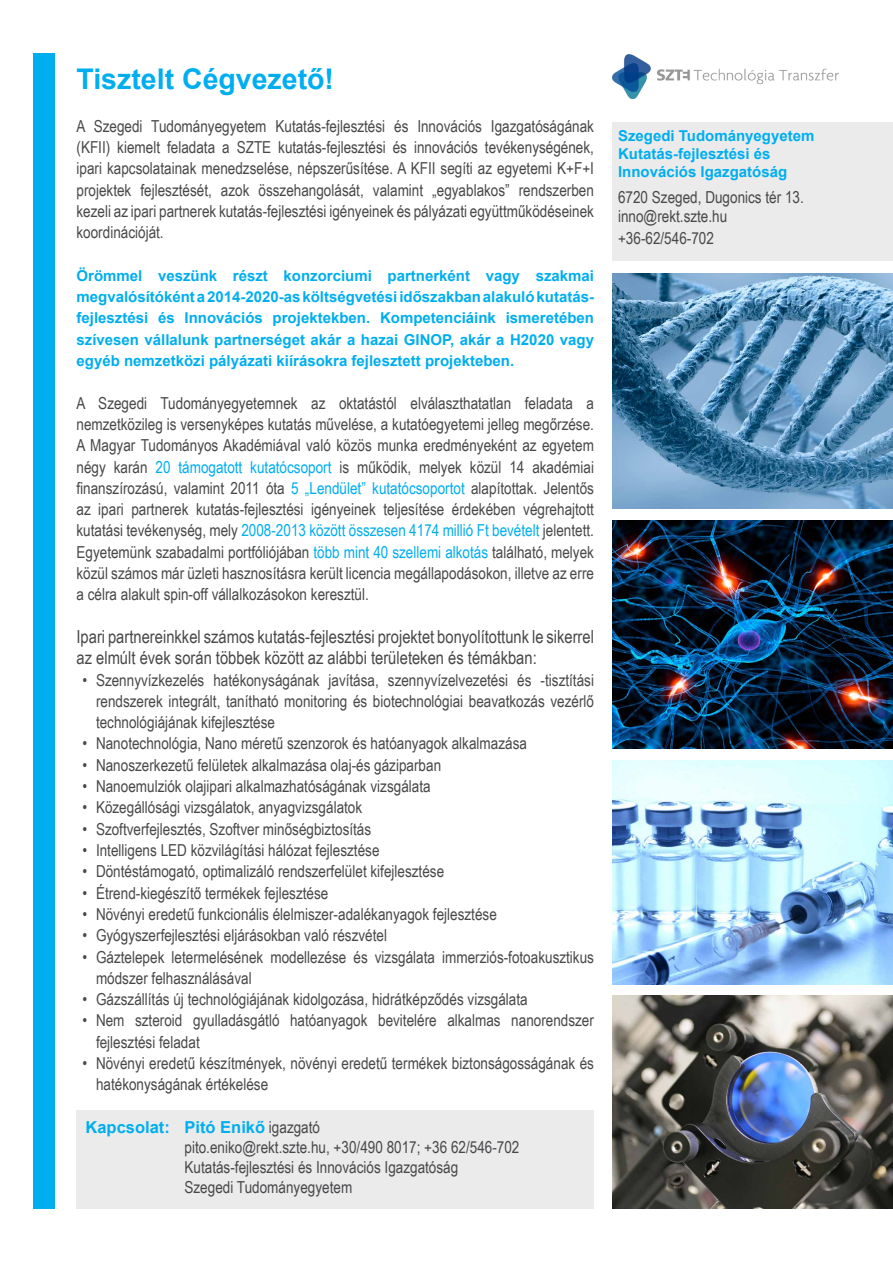
<style>
.page{position:relative;width:893px;height:1263px;background:#fff}
.page>*{position:absolute;margin:0;border:0;box-sizing:border-box;transform-origin:0 0}
.t1{font:700 28.5px "Arial";color:#00aeef}
.t2{font:18px/21.3px "Arial Narrow";color:#48484a}
.t3{font:16.5px/21.3px "Arial Narrow";color:#48484a}
.t4{font:700 16.5px "Arial";color:#00aeef}
.t5{font:700 15px/21.3px "Arial";color:#00aeef;text-align:justify}
.s1{color:#00aeef}
.s2{font-family:"Arial Narrow";font-weight:400;color:#48484a}
</style>
<div class="page">
<div style="left:76px;top:1110px;width:518px;height:99px;background:#ebebec"></div>
<img style="left:612px;top:54px;width:227px;height:44px">
<div style="left:612px;top:122px;width:281px;height:139px;background:#ebebec"></div>
<img style="left:612px;top:273px;width:281px;height:235px">
<img style="left:612px;top:520px;width:281px;height:229px">
<img style="left:612px;top:761px;width:281px;height:223px">
<img style="left:612px;top:995px;width:281px;height:214px">
<div style="left:33px;top:54px;width:21px;height:1155px;background:#00aeef"></div>
<h1 class="t1" style="left:76px;top:60px;width:259px">Tisztelt Cégvezető!</h1>
<p class="t3" style="left:76px;top:115px;width:519px;text-align:justify">A Szegedi Tudományegyetem Kutatás-fejlesztési és Innovációs Igazgatóságának (KFII) kiemelt feladata a SZTE kutatás-fejlesztési és innovációs tevékenységének, ipari kapcsolatainak menedzselése, népszerűsítése. A KFII segíti az egyetemi K+F+I projektek fejlesztését, azok összehangolását, valamint „egyablakos” rendszerben kezeli az ipari partnerek kutatás-fejlesztési igényeinek és pályázati együttműködéseinek koordinációját.</p>
<p class="t5" style="left:76px;top:265px;width:519px">Örömmel veszünk részt konzorciumi partnerként vagy szakmai megvalósítóként a 2014-2020-as költségvetési időszakban alakuló kutatás&shy;fejlesztési és Innovációs projektekben. Kompetenciáink ismeretében szívesen vállalunk partnerséget akár a hazai GINOP, akár a H2020 vagy egyéb nemzetközi pályázati kiírásokra fejlesztett projekteben.</p>
<p class="t3" style="left:76px;top:391px;width:519px;text-align:justify">A Szegedi Tudományegyetemnek az oktatástól elválaszthatatlan feladata a nemzetközileg is versenyképes kutatás művelése, a kutatóegyetemi jelleg megőrzése.<br>A Magyar Tudományos Akadémiával való közös munka eredményeként az egyetem négy karán <span class="s1">20 támogatott kutatócsoport</span> is működik, melyek közül 14 akadémiai finanszírozású, valamint 2011 óta <span class="s1">5 „Lendület” kutatócsoportot</span> alapítottak. Jelentős az ipari partnerek kutatás-fejlesztési igényeinek teljesítése érdekében végrehajtott kutatási tevékenység, mely <span class="s1">2008-2013 között összesen 4174 millió Ft bevételt</span> jelentett.<br>Egyetemünk szabadalmi portfóliójában <span class="s1">több mint 40 szellemi alkotás</span> található, melyek közül számos már üzleti hasznosításra került licencia megállapodásokon, illetve az erre a célra alakult spin-off vállalkozásokon keresztül.</p>
<p class="t2" style="left:76px;top:625px;width:519px">Ipari partnereinkkel számos kutatás-fejlesztési projektet bonyolítottunk le sikerrel az elmúlt évek során többek között az alábbi területeken és témákban:</p>
<p class="t3" style="left:96px;top:668px;width:499px;text-align:justify;text-indent:-13px">• Szennyvízkezelés hatékonyságának javítása, szennyvízelvezetési és -tisztítási rendszerek integrált, tanítható monitoring és biotechnológiai beavatkozás vezérlő technológiájának kifejlesztése</p>
<p class="t3" style="left:82px;top:732px;width:446px">• Nanotechnológia, Nano méretű szenzorok és hatóanyagok alkalmazása</p>
<p class="t3" style="left:82px;top:754px;width:360px">• Nanoszerkezetű felületek alkalmazása olaj-és gáziparban</p>
<p class="t3" style="left:82px;top:775px;width:350px">• Nanoemulziók olajipari alkalmazhatóságának vizsgálata</p>
<p class="t3" style="left:82px;top:796px;width:281px">• Közegállósági vizsgálatok, anyagvizsgálatok</p>
<p class="t3" style="left:82px;top:818px;width:290px">• Szoftverfejlesztés, Szoftver minőségbiztosítás</p>
<p class="t3" style="left:82px;top:839px;width:299px">• Intelligens LED közvilágítási hálózat fejlesztése</p>
<p class="t3" style="left:82px;top:860px;width:363px">• Döntéstámogató, optimalizáló rendszerfelület kifejlesztése</p>
<p class="t3" style="left:82px;top:881px;width:247px">• Étrend-kiegészítő termékek fejlesztése</p>
<p class="t3" style="left:82px;top:903px;width:416px">• Növényi eredetű funkcionális élelmiszer-adalékanyagok fejlesztése</p>
<p class="t3" style="left:82px;top:924px;width:306px">• Gyógyszerfejlesztési eljárásokban való részvétel</p>
<p class="t3" style="left:96px;top:945px;width:499px;text-indent:-13px">• Gáztelepek letermelésének modellezése és vizsgálata immerziós-fotoakusztikus módszer felhasználásával</p>
<p class="t3" style="left:82px;top:988px;width:447px">• Gázszállítás új technológiájának kidolgozása, hidrátképződés vizsgálata</p>
<p class="t3" style="left:96px;top:1009px;width:499px;text-indent:-13px">• Nem szteroid gyulladásgátló hatóanyagok bevitelére alkalmas nanorendszer fejlesztési feladat</p>
<p class="t3" style="left:96px;top:1052px;width:499px;text-indent:-13px">• Növényi eredetű készítmények, növényi eredetű termékek biztonságosságának és hatékonyságának értékelése</p>
<p class="t4" style="left:86px;top:1116px;width:236px">Kapcsolat: Pitó Enikő <span class="s2">igazgató</span></p>
<p class="t3" style="left:184px;top:1137px;width:336px;line-height:19.8px">pito.eniko@rekt.szte.hu, +30/490 8017; +36 62/546-702<br>Kutatás-fejlesztési és Innovációs Igazgatóság<br>Szegedi Tudományegyetem</p>
<p class="t5" style="left:618px;top:128px;width:198px;line-height:18px;text-align:left">Szegedi Tudományegyetem<br>Kutatás-fejlesztési és<br>Innovációs Igazgatóság</p>
<p class="t3" style="left:618px;top:186px;width:187px;line-height:19.8px">6720 Szeged, Dugonics tér 13. inno@rekt.szte.hu</p>
<p class="t3" style="left:618px;top:227px;width:97px">+36-62/546-702</p>
</div>
